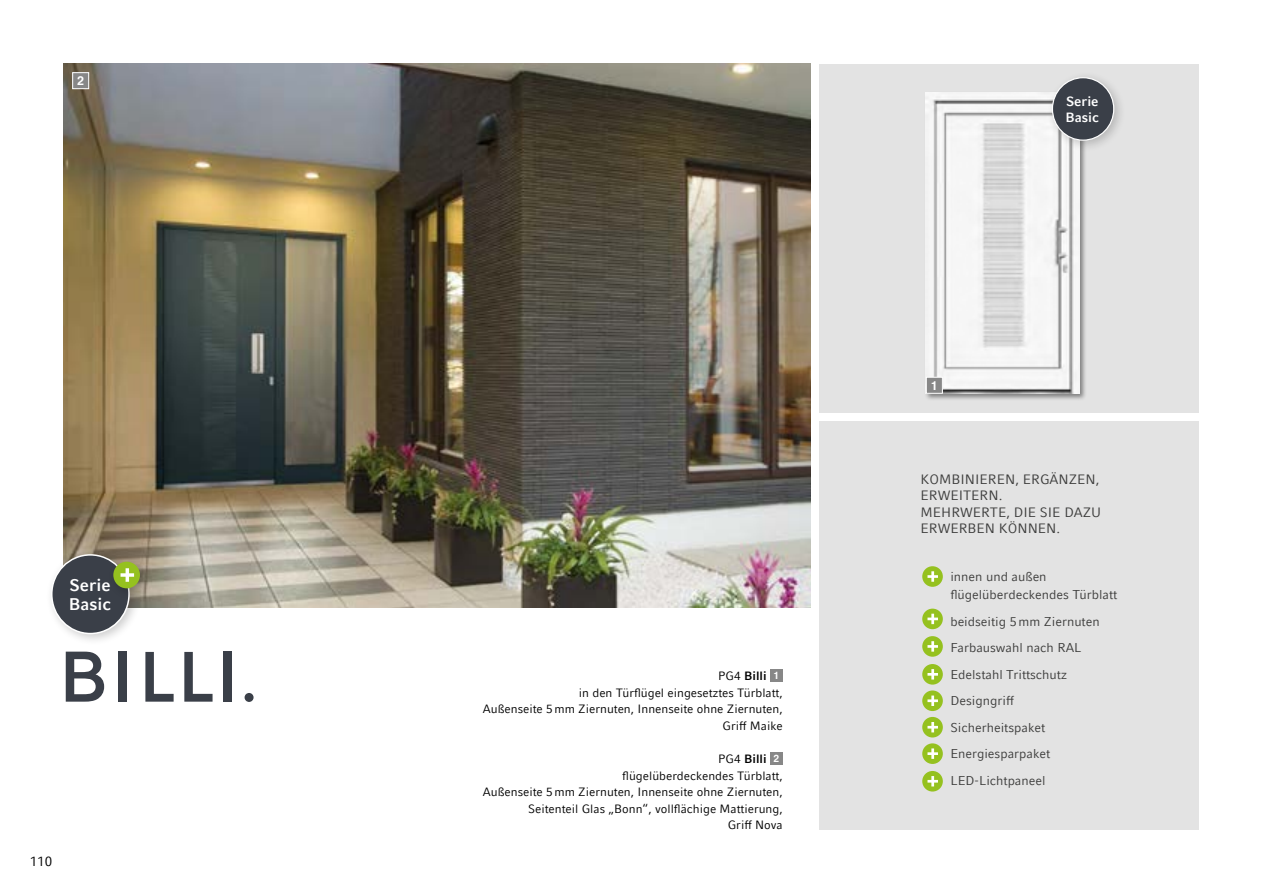
<style>
.page{position:relative;width:1263px;height:893px;background:#fff}
.page>*{position:absolute;margin:0;border:0;box-sizing:border-box;transform-origin:0 0}
.t1{font:500 75px "Transport D";color:#3a3f48}
.t2{font:700 16.8px/19.2px "Compatil Fact LT Pro";color:#fff}
.t3{font:13.5px/16.5px "Compatil Fact LT Pro";color:#3c3c3b}
.t4{font:13.5px "Compatil Fact LT Pro";color:#000}
.t5{font:700 13.35px/15.1px "Compatil Fact LT Pro";color:#fff}
.t6{font:12.75px/26.5px "Compatil Fact LT Pro";color:#3c3c3b}
.t7{font:12px/16.5px "Compatil Fact LT Pro";color:#000;text-align:right}
.t8{font:500 12px "Europa Gro SBOP";color:#fff}
.s1{font-weight:700}
.s2{font-family:"Europa Gro SBOP";font-weight:500;font-size:9.9px;color:#fff}
</style>
<div class="page">
<div style="left:820px;top:64px;width:379px;height:348px;background:#e3e3e3"></div>
<div style="left:924px;top:91px;width:163px;height:310px;background:#000;opacity:.44"></div>
<img style="left:926px;top:93px;width:153px;height:301px">
<div style="left:926px;top:377px;width:16px;height:16px;background:#878787"></div>
<div style="left:926px;top:377px;width:17px;height:17px;border:1px solid #fff"></div>
<img style="left:64px;top:64px;width:746px;height:543px">
<div style="left:820px;top:421px;width:379px;height:408px;background:#e3e3e3"></div>
<div style="left:770px;top:669px;width:13px;height:13px;background:#878787"></div>
<div style="left:770px;top:752px;width:13px;height:13px;background:#878787"></div>
<div style="left:73px;top:73px;width:16px;height:16px;background:#878787"></div>
<div style="left:72px;top:72px;width:17px;height:17px;border:1px solid #fff"></div>
<div style="left:922px;top:566px;width:21px;height:21px;background:#95c11f;border-radius:50%"></div>
<svg style="left:927px;top:571px;width:11px;height:11px"></svg>
<div style="left:922px;top:609px;width:21px;height:20px;background:#95c11f;border-radius:50%"></div>
<svg style="left:927px;top:614px;width:11px;height:10px"></svg>
<div style="left:922px;top:636px;width:21px;height:21px;background:#95c11f;border-radius:50%"></div>
<svg style="left:927px;top:641px;width:11px;height:11px"></svg>
<div style="left:922px;top:664px;width:21px;height:21px;background:#95c11f;border-radius:50%"></div>
<svg style="left:927px;top:669px;width:11px;height:10px"></svg>
<div style="left:922px;top:690px;width:21px;height:21px;background:#95c11f;border-radius:50%"></div>
<svg style="left:927px;top:695px;width:11px;height:11px"></svg>
<div style="left:922px;top:717px;width:21px;height:20px;background:#95c11f;border-radius:50%"></div>
<svg style="left:927px;top:722px;width:11px;height:10px"></svg>
<div style="left:922px;top:743px;width:21px;height:21px;background:#95c11f;border-radius:50%"></div>
<svg style="left:927px;top:748px;width:11px;height:11px"></svg>
<div style="left:1046px;top:71px;width:80px;height:82px;background:#000;opacity:.2"></div>
<div style="left:1052px;top:78px;width:62px;height:62px;background:#3a3f48;border-radius:50%"></div>
<div style="left:1052px;top:77px;width:62px;height:64px;border:1px solid #fff;border-radius:50%"></div>
<div style="left:45px;top:548px;width:96px;height:98px;background:#000;opacity:.2"></div>
<div style="left:52px;top:555px;width:77px;height:78px;background:#3a3f48;border-radius:50%"></div>
<div style="left:51px;top:554px;width:79px;height:80px;border:2px solid #fff;border-radius:50%"></div>
<div style="left:108px;top:556px;width:44px;height:44px;background:#000;opacity:.2"></div>
<div style="left:113px;top:562px;width:27px;height:26px;background:#95c11f;border-radius:50%"></div>
<svg style="left:121px;top:568px;width:13px;height:14px"></svg>
<div style="left:922px;top:771px;width:21px;height:20px;background:#95c11f;border-radius:50%"></div>
<svg style="left:927px;top:776px;width:11px;height:10px"></svg>
<p class="t8" style="left:77px;top:73px;width:8px">2</p>
<h2 class="t2" style="left:69px;top:576px;width:44px">Serie<br>Basic</h2>
<h1 class="t1" style="left:57px;top:631px;width:205px">BILLI.</h1>
<p class="t4" style="left:30px;top:854px;width:24px">110</p>
<p class="t7" style="left:483px;top:668px;width:301px">PG4 <span class="s1">Billi</span> <span class="s2">1<br></span>in den Türflügel eingesetztes Türblatt,<br>Außenseite 5mm Ziernuten, Innenseite ohne Ziernuten,<br>Griff Maike</p>
<p class="t7" style="left:483px;top:751px;width:301px">PG4 <span class="s1">Billi</span> <span class="s2">2<br></span>flügelüberdeckendes Türblatt,<br>Außenseite 5mm Ziernuten, Innenseite ohne Ziernuten,<br>Seitenteil Glas „Bonn“, vollflächige Mattierung,<br>Griff Nova</p>
<p class="t8" style="left:931px;top:378px;width:8px">1</p>
<p class="t5" style="left:1065px;top:94px;width:35px">Serie<br>Basic</p>
<p class="t3" style="left:921px;top:471px;width:182px">KOMBINIEREN, ERGÄNZEN,<br>ERWEITERN.<br>MEHRWERTE, DIE SIE DAZU<br>ERWERBEN KÖNNEN.</p>
<p class="t6" style="left:950px;top:568px;width:168px;line-height:18px">innen und außen flügelüberdeckendes Türblatt</p>
<p class="t6" style="left:950px;top:608px;width:151px">beidseitig 5mm Ziernuten<br>Farbauswahl nach RAL<br>Edelstahl Trittschutz<br>Designgriff<br>Sicherheitspaket<br>Energiesparpaket<br>LED-Lichtpaneel</p>
</div>
